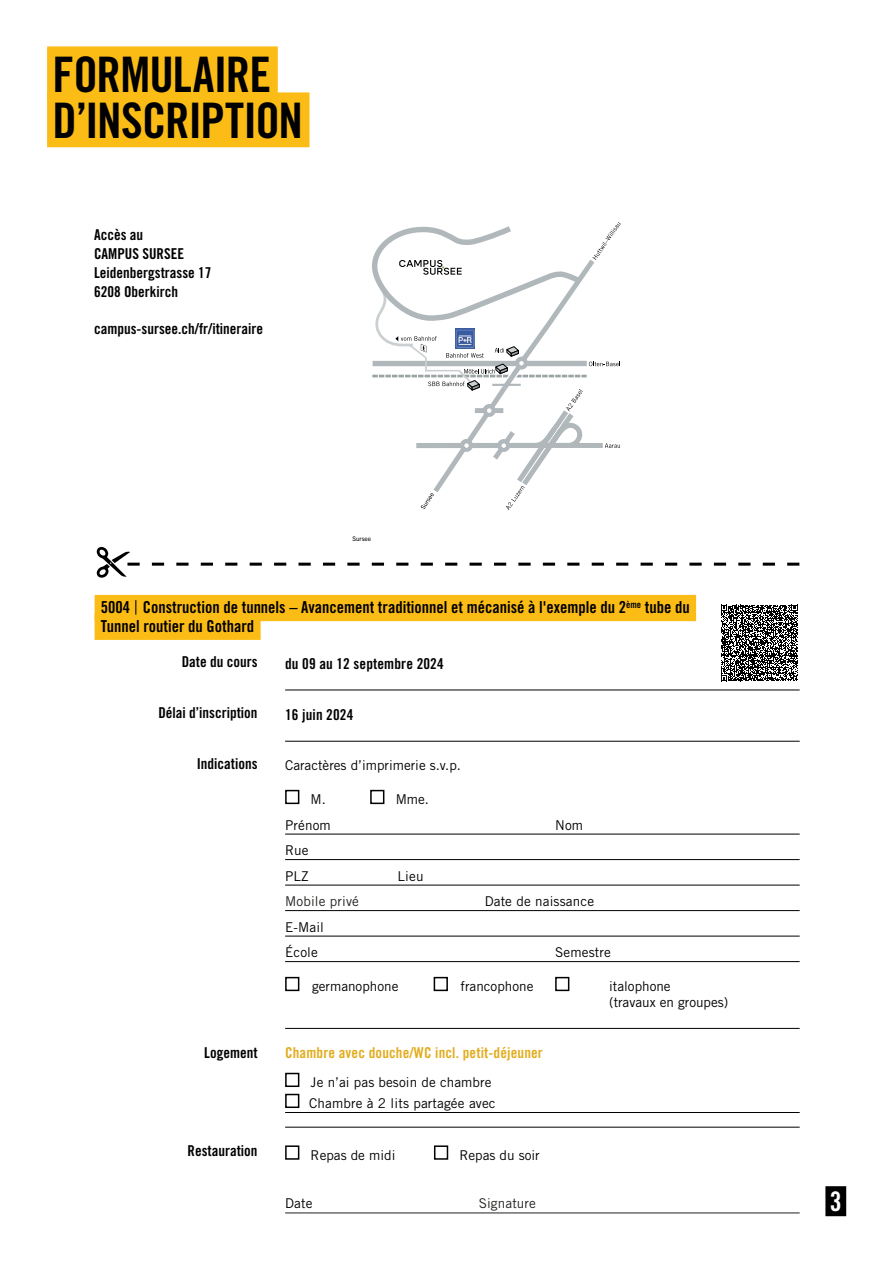
<style>
.page{position:relative;width:893px;height:1263px;background:#fff}
.page>*{position:absolute;margin:0;border:0;box-sizing:border-box;transform-origin:0 0}
.t1{font:48.9px/46px "Trade Gothic LT Std Bd Cn 20";letter-spacing:-.02em;color:#000}
.t2{font:27px "Trade Gothic LT Std Bd Cn 20";color:#fff}
.t3{font:16.5px/18.8px "Trade Gothic LT Std Bd Cn 20";color:#000}
.t4{font:15px/18.8px "Trade Gothic LT Std Bd Cn 20";color:#000}
.t5{font:15px "Trade Gothic LT Std Bd Cn 20";letter-spacing:.01em;color:#e1ac1d}
.t6{font:13.5px/25.5px "Trade Gothic LT Std";color:#000}
.t7{font:13.5px "Trade Gothic LT Std";letter-spacing:.01em;color:#20231f}
.t8{font:6.3px "Trade Gothic Next LT Pro";color:#000}
.s1{font-family:"Arial";font-weight:900;font-size:12px}
</style>
<div class="page">
<div style="left:825px;top:1186px;width:21px;height:30px;background:#000"></div>
<hr style="left:285px;top:690px;width:515px;height:1px;background:#000">
<hr style="left:285px;top:741px;width:515px;height:1px;background:#000">
<hr style="left:285px;top:1028px;width:515px;height:1px;background:#000">
<hr style="left:285px;top:1127px;width:515px;height:1px;background:#000">
<hr style="left:285px;top:834px;width:515px;height:1px;background:#000">
<hr style="left:285px;top:859px;width:515px;height:1px;background:#000">
<hr style="left:285px;top:885px;width:515px;height:1px;background:#000">
<hr style="left:285px;top:910px;width:515px;height:1px;background:#000">
<hr style="left:285px;top:936px;width:515px;height:1px;background:#000">
<hr style="left:285px;top:961px;width:515px;height:1px;background:#000">
<div style="left:285px;top:790px;width:14px;height:14px;border:2px solid #000"></div>
<div style="left:370px;top:790px;width:14px;height:14px;border:2px solid #000"></div>
<div style="left:285px;top:977px;width:14px;height:14px;border:2px solid #000"></div>
<div style="left:434px;top:977px;width:14px;height:14px;border:2px solid #000"></div>
<div style="left:555px;top:977px;width:14px;height:14px;border:2px solid #000"></div>
<hr style="left:285px;top:1112px;width:515px;height:1px;background:#000">
<div style="left:285px;top:1073px;width:14px;height:14px;border:2px solid #000"></div>
<div style="left:285px;top:1094px;width:14px;height:14px;border:2px solid #000"></div>
<hr style="left:285px;top:1213px;width:515px;height:1px;background:#20231f">
<div style="left:285px;top:1145px;width:14px;height:15px;border:2px solid #000"></div>
<div style="left:434px;top:1145px;width:14px;height:15px;border:2px solid #000"></div>
<div style="left:47px;top:46px;width:231px;height:55px;background:#fbbc15"></div>
<div style="left:47px;top:92px;width:262px;height:55px;background:#fbbc15"></div>
<svg style="left:372px;top:222px;width:249px;height:288px"></svg>
<svg style="left:97px;top:547px;width:702px;height:31px"></svg>
<div style="left:95px;top:595px;width:601px;height:26px;background:#fbbc15"></div>
<div style="left:95px;top:614px;width:166px;height:26px;background:#fbbc15"></div>
<svg style="left:721px;top:605px;width:77px;height:76px"></svg>
<h1 class="t1" style="left:53px;top:51px;width:252px">FORMULAIRE<br>D’INSCRIPTION</h1>
<p class="t4" style="left:94px;top:226px;width:119px">Accès au<br>CAMPUS SURSEE<br>Leidenbergstrasse 17<br>6208 Oberkirch</p>
<p class="t4" style="left:94px;top:319px;width:171px">campus-sursee.ch/fr/itineraire</p>
<p class="t8" style="left:352px;top:535px;width:20px">Sursee</p>
<p class="t3" style="left:101px;top:598px;width:590px">5004 <span class="s1">│</span> Construction de tunnels – Avancement traditionnel et mécanisé à l'exemple du 2<sup>ème</sup> tube du<br>Tunnel routier du Gothard</p>
<p class="t4" style="left:182px;top:652px;width:77px">Date du cours</p>
<p class="t4" style="left:285px;top:654px;width:160px">du 09 au 12 septembre 2024</p>
<p class="t4" style="left:158px;top:703px;width:101px">Délai d’inscription</p>
<p class="t4" style="left:285px;top:705px;width:70px">16 juin 2024</p>
<p class="t4" style="left:197px;top:755px;width:62px">Indications</p>
<p class="t6" style="left:285px;top:752px;width:177px">Caractères d’imprimerie s.v.p.</p>
<p class="t6" style="left:311px;top:786px;width:17px">M.</p>
<p class="t6" style="left:396px;top:786px;width:35px">Mme.</p>
<p class="t6" style="left:285px;top:812px;width:47px">Prénom</p>
<p class="t6" style="left:555px;top:812px;width:30px">Nom</p>
<p class="t6" style="left:285px;top:837px;width:25px">Rue<br>PLZ</p>
<p class="t6" style="left:398px;top:863px;width:27px">Lieu</p>
<p class="t7" style="left:285px;top:893px;width:75px">Mobile privé</p>
<p class="t6" style="left:485px;top:888px;width:111px">Date de naissance</p>
<p class="t6" style="left:285px;top:914px;width:40px">E-Mail<br>École</p>
<p class="t6" style="left:555px;top:939px;width:57px">Semestre</p>
<p class="t6" style="left:312px;top:973px;width:88px">germanophone</p>
<p class="t6" style="left:461px;top:973px;width:74px">francophone</p>
<p class="t6" style="left:609px;top:978px;width:121px;line-height:16px">italophone<br>(travaux en groupes)</p>
<p class="t4" style="left:204px;top:1043px;width:55px">Logement</p>
<p class="t5" style="left:285px;top:1043px;width:259px">Chambre avec douche/WC incl. petit-déjeuner</p>
<p class="t6" style="left:309px;top:1071px;width:188px;line-height:21px">Je n’ai pas besoin de chambre<br>Chambre à 2 lits partagée avec</p>
<p class="t4" style="left:188px;top:1141px;width:71px">Restauration</p>
<p class="t6" style="left:311px;top:1142px;width:86px">Repas de midi</p>
<p class="t6" style="left:459px;top:1142px;width:82px">Repas du soir</p>
<p class="t6" style="left:285px;top:1191px;width:29px">Date</p>
<p class="t7" style="left:479px;top:1195px;width:59px">Signature</p>
<h2 class="t2" style="left:830px;top:1185px;width:13px">3</h2>
</div>
